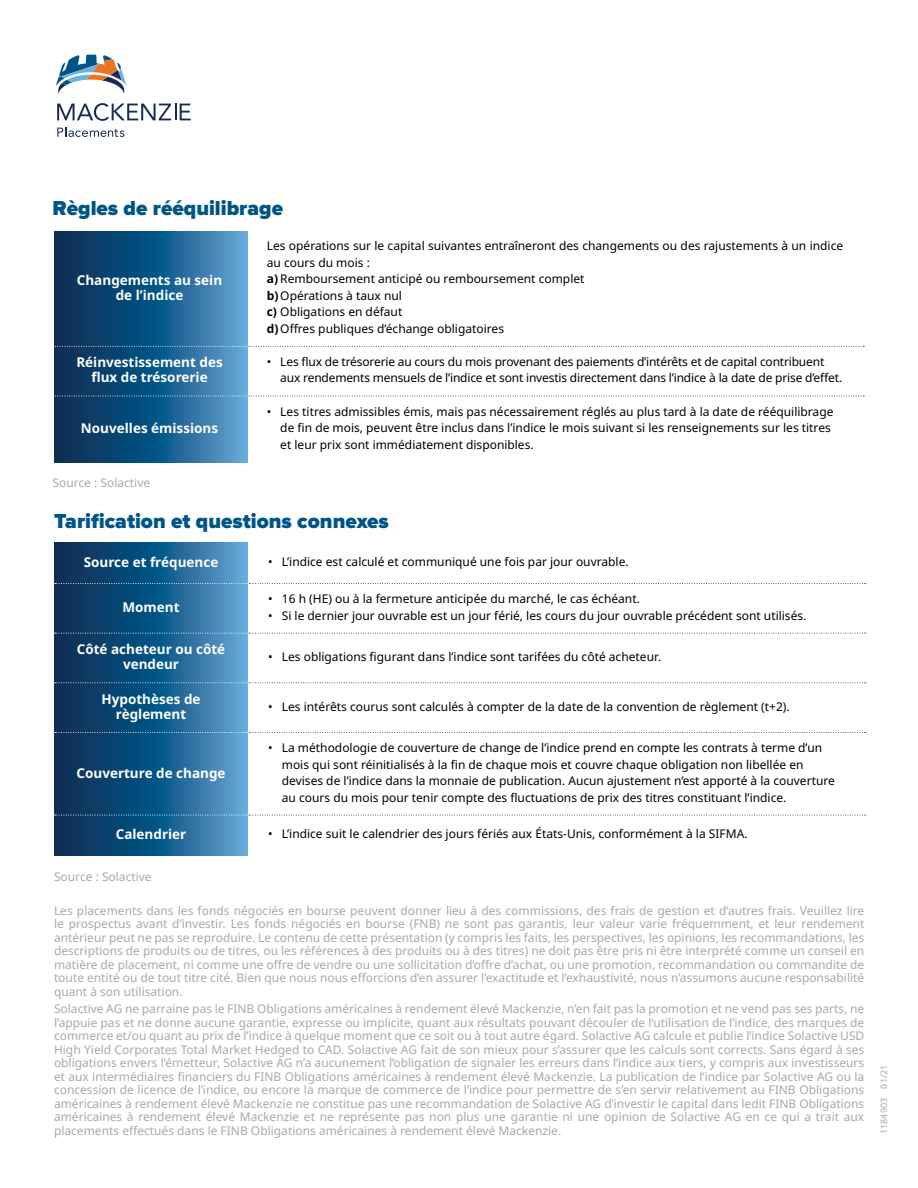
<style>
.page{position:relative;width:918px;height:1188px;background:#fff}
.page>*{position:absolute;margin:0;border:0;box-sizing:border-box;transform-origin:0 0}
.t1{font:900 21px "Proxima Nova";color:#005587}
.Table_Head{font:700 13.5px/15px "Noto Sans";color:#fff;text-align:center}
.Legal{font:12px/13.5px "Noto Sans";color:#a7a9ac;text-align:justify}
.Table_bullets{font:12px/16.5px "Noto Sans";color:#000}
.Table_copy{font:12px/16.5px "Noto Sans";color:#000}
.t2{font:9px "Noto Sans";color:#a7a9ac}
.s1{font-weight:700}
</style>
<div class="page">
<svg style="left:57px;top:103px;width:134px;height:18px"></svg>
<svg style="left:57px;top:127px;width:67px;height:10px"></svg>
<svg style="left:56px;top:55px;width:71px;height:39px"></svg>
<svg style="left:54px;top:232px;width:193px;height:231px;background:#1e5d8a"></svg>
<svg style="left:54px;top:346px;width:810px;height:1px"></svg>
<svg style="left:54px;top:396px;width:810px;height:1px"></svg>
<svg style="left:54px;top:542px;width:193px;height:313px;background:#1e5d8a"></svg>
<svg style="left:54px;top:583px;width:812px;height:1px"></svg>
<svg style="left:54px;top:633px;width:812px;height:1px"></svg>
<svg style="left:54px;top:682px;width:812px;height:1px"></svg>
<svg style="left:54px;top:732px;width:812px;height:1px"></svg>
<svg style="left:54px;top:815px;width:812px;height:1px"></svg>
<h3 class="t1" style="left:53px;top:199px;width:232px">Règles de rééquilibrage</h3>
<p class="Table_Head" style="left:77px;top:273px;width:147px">Changements au sein de l’indice</p>
<p class="Table_copy" style="left:267px;top:238px;width:578px">Les opérations sur le capital suivantes entraîneront des changements ou des rajustements à un indice au cours du mois :</p>
<p class="Table_copy" style="left:267px;top:271px;width:319px"><span class="s1">a)</span> Remboursement anticipé ou remboursement complet</p>
<p class="Table_copy" style="left:267px;top:287px;width:137px"><span class="s1">b)</span>Opérations à taux nul</p>
<p class="Table_copy" style="left:267px;top:304px;width:137px"><span class="s1">c)</span> Obligations en défaut</p>
<p class="Table_copy" style="left:267px;top:320px;width:239px"><span class="s1">d)</span>Offres publiques d’échange obligatoires</p>
<p class="Table_Head" style="left:76px;top:355px;width:148px">Réinvestissement des flux de trésorerie</p>
<p class="Table_bullets" style="left:280px;top:354px;width:563px;text-indent:-14px">• Les flux de trésorerie au cours du mois provenant des paiements d’intérêts et de capital contribuent aux rendements mensuels de l’indice et sont investis directement dans l’indice à la date de prise d’effet.</p>
<p class="Table_Head" style="left:81px;top:421px;width:139px">Nouvelles émissions</p>
<p class="Table_bullets" style="left:280px;top:403px;width:555px;text-indent:-14px">• Les titres admissibles émis, mais pas nécessairement réglés au plus tard à la date de rééquilibrage de fin de mois, peuvent être inclus dans l’indice le mois suivant si les renseignements sur les titres et leur prix sont immédiatement disponibles.</p>
<p class="Legal" style="left:53px;top:477px;width:99px">Source : Solactive</p>
<h3 class="t1" style="left:54px;top:511px;width:336px">Tarification et questions connexes</h3>
<p class="Table_Head" style="left:84px;top:555px;width:136px">Source et fréquence</p>
<p class="Table_bullets" style="left:268px;top:554px;width:362px">• L’indice est calculé et communiqué une fois par jour ouvrable.</p>
<p class="Table_Head" style="left:123px;top:600px;width:59px">Moment</p>
<p class="Table_bullets" style="left:268px;top:591px;width:373px">• 16 h (HE) ou à la fermeture anticipée du marché, le cas échéant.</p>
<p class="Table_bullets" style="left:268px;top:607px;width:540px">• Si le dernier jour ouvrable est un jour férié, les cours du jour ouvrable précédent sont utilisés.</p>
<p class="Table_Head" style="left:77px;top:642px;width:150px">Côté acheteur ou côté vendeur</p>
<p class="Table_bullets" style="left:268px;top:649px;width:395px">• Les obligations figurant dans l’indice sont tarifées du côté acheteur.</p>
<p class="Table_Head" style="left:102px;top:692px;width:101px">Hypothèses de règlement</p>
<p class="Table_bullets" style="left:268px;top:698px;width:523px">• Les intérêts courus sont calculés à compter de la date de la convention de règlement (t+2).</p>
<p class="Table_Head" style="left:77px;top:766px;width:151px">Couverture de change</p>
<p class="Table_bullets" style="left:282px;top:740px;width:555px;text-indent:-14px">• La méthodologie de couverture de change de l’indice prend en compte les contrats à terme d’un mois qui sont réinitialisés à la fin de chaque mois et couvre chaque obligation non libellée en devises de l’indice dans la monnaie de publication. Aucun ajustement n’est apporté à la couverture au cours du mois pour tenir compte des fluctuations de prix des titres constituant l’indice.</p>
<p class="Table_Head" style="left:116px;top:827px;width:72px">Calendrier</p>
<p class="Table_bullets" style="left:268px;top:826px;width:481px">• L’indice suit le calendrier des jours fériés aux États-Unis, conformément à la SIFMA.</p>
<p class="Legal" style="left:54px;top:870px;width:99px">Source : Solactive</p>
<p class="Legal" style="left:54px;top:904px;width:812px">Les placements dans les fonds négociés en bourse peuvent donner lieu à des commissions, des frais de gestion et d’autres frais. Veuillez lire le prospectus avant d’investir. Les fonds négociés en bourse (FNB) ne sont pas garantis, leur valeur varie fréquemment, et leur rendement antérieur peut ne pas se reproduire. Le contenu de cette présentation (y compris les faits, les perspectives, les opinions, les recommandations, les descriptions de produits ou de titres, ou les références à des produits ou à des titres) ne doit pas être pris ni être interprété comme un conseil en matière de placement, ni comme une offre de vendre ou une sollicitation d’offre d’achat, ou une promotion, recommandation ou commandite de toute entité ou de tout titre cité. Bien que nous nous efforcions d’en assurer l’exactitude et l’exhaustivité, nous n’assumons aucune responsabilité quant à son utilisation.</p>
<p class="Legal" style="left:54px;top:1003px;width:812px">Solactive AG ne parraine pas le FINB Obligations américaines à rendement élevé Mackenzie, n’en fait pas la promotion et ne vend pas ses parts, ne l’appuie pas et ne donne aucune garantie, expresse ou implicite, quant aux résultats pouvant découler de l’utilisation de l’indice, des marques de commerce et/ou quant au prix de l’indice à quelque moment que ce soit ou à tout autre égard. Solactive AG calcule et publie l’indice Solactive USD High Yield Corporates Total Market Hedged to CAD. Solactive AG fait de son mieux pour s’assurer que les calculs sont corrects. Sans égard à ses obligations envers l’émetteur, Solactive AG n’a aucunement l’obligation de signaler les erreurs dans l’indice aux tiers, y compris aux investisseurs et aux intermédiaires financiers du FINB Obligations américaines à rendement élevé Mackenzie. La publication de l’indice par Solactive AG ou la concession de licence de l’indice, ou encore la marque de commerce de l’indice pour permettre de s’en servir relativement au FINB Obligations américaines à rendement élevé Mackenzie ne constitue pas une recommandation de Solactive AG d’investir le capital dans ledit FINB Obligations américaines à rendement élevé Mackenzie et ne représente pas non plus une garantie ni une opinion de Solactive AG en ce qui a trait aux placements effectués dans le FINB Obligations américaines à rendement élevé Mackenzie.</p>
<p class="t2" style="left:878px;top:1134px;width:71px;rotate:-90deg">1184903 01/21</p>
</div>
